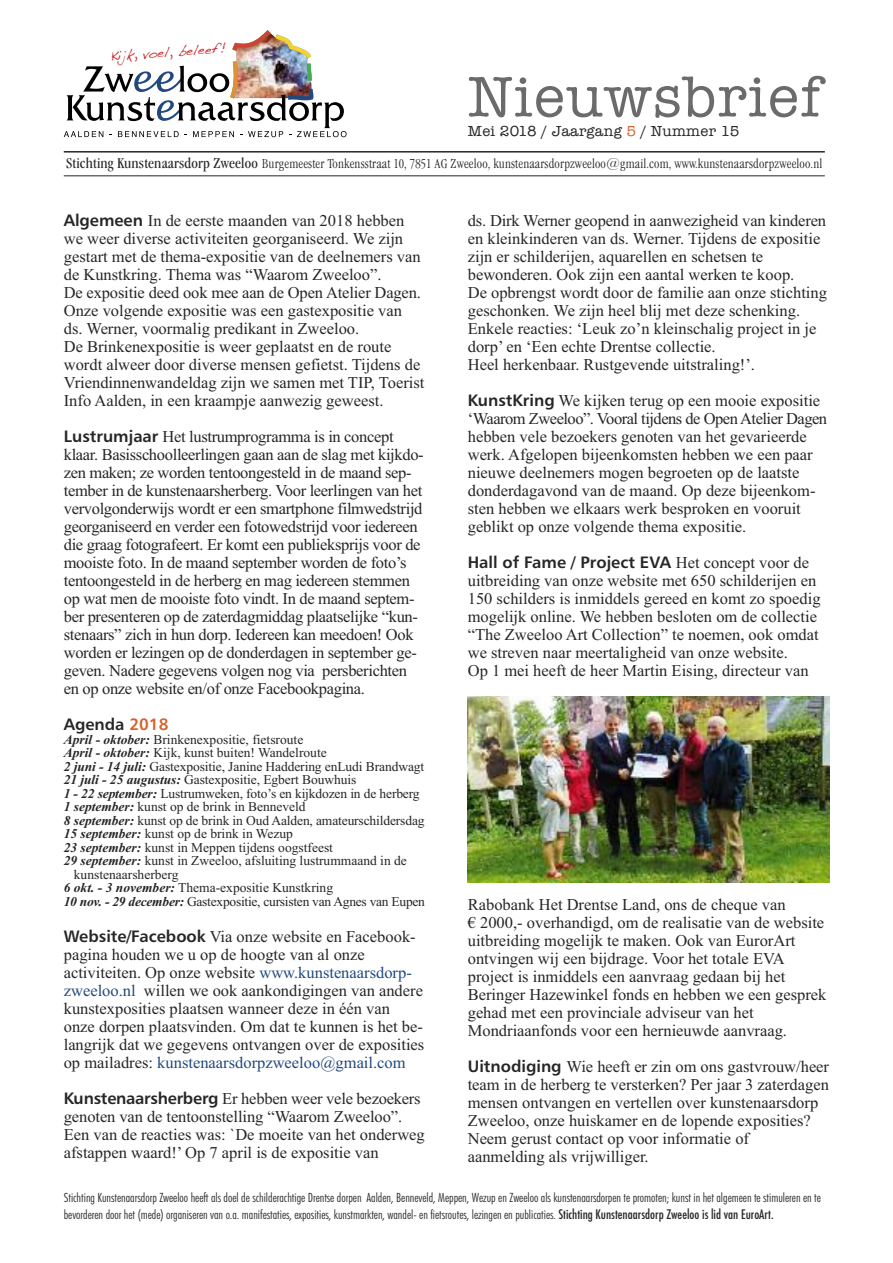
<style>
.page{position:relative;width:893px;height:1263px;background:#fff}
.page>*{position:absolute;margin:0;border:0;box-sizing:border-box;transform-origin:0 0}
.t1{font:58.8px "American Typewriter";letter-spacing:.025em;color:#6c6b6c}
.t2{font:16.5px/18px "Times New Roman";color:#272526}
.t3{font:16.5px/18px "Times New Roman";letter-spacing:-.02em;color:#272526}
.t4{font:16.5px "Humanist 777 BT Bold B";color:#272526}
.t5{font:15px "American Typewriter";letter-spacing:.025em;color:#272526}
.t6{font:300 condensed 14.1px "Garamond IT Cby BT";letter-spacing:.01em;color:#272526}
.t7{font:14.1px "Handwriting Dakota";color:#cc262a}
.t8{font:13.5px "Times New Roman";letter-spacing:-.005em;color:#272526}
.t9{font:300 condensed 12.75px/16.4px "Futura BT";color:#272526}
.s1{color:#d5622c}
.s2{font-weight:400;font-size:15.6px}
.s3{font-family:"Humanist 777 BT Bold B"}
.s4{font-weight:700;font-style:italic}
.s5{color:#21497f}
.s6{font-family:"Times New Roman"}
.s7{font-family:"Futura";font-weight:500}
</style>
<div class="page">
<hr style="left:64px;top:151px;width:761px;height:2px;background:#272526">
<hr style="left:64px;top:176px;width:761px;height:1px;background:#272526">
<svg style="left:64px;top:30px;width:283px;height:107px"></svg>
<img style="left:468px;top:696px;width:361px;height:186px">
<p class="t7" style="left:110px;top:48px;width:117px;rotate:-4deg">Kijk, voel, beleef!</p>
<h1 class="t1" style="left:468px;top:52px;width:354px">Nieuwsbrief</h1>
<p class="t5" style="left:468px;top:119px;width:273px">Mei 2018 / Jaargang <span class="s1">5</span> / Nummer 15</p>
<p class="t6" style="left:66px;top:158px;width:758px"><span class="s2">Stichting Kunstenaarsdorp Zweeloo</span> Burgemeester Tonkensstraat 10, 7851 AG Zweeloo, kunstenaarsdorpzweeloo@gmail.com, www.kunstenaarsdorpzweeloo.nl</p>
<p class="t2" style="left:64px;top:212px;width:362px"><span class="s3">Algemeen</span> In de eerste maanden van 2018 hebben we weer diverse activiteiten georganiseerd. We zijn gestart met de thema-expositie van de deelnemers van de Kunstkring. Thema was “Waarom Zweeloo”.<br>De expositie deed ook mee aan de Open Atelier Dagen.<br>Onze volgende expositie was een gastexpositie van ds. Werner, voormalig predikant in Zweeloo.<br>De Brinkenexpositie is weer geplaatst en de route wordt alweer door diverse mensen gefietst. Tijdens de Vriendinnenwandeldag zijn we samen met TIP, Toerist Info Aalden, in een kraampje aanwezig geweest.</p>
<p class="t3" style="left:64px;top:428px;width:361px"><span class="s3">Lustrumjaar</span> Het lustrumprogramma is in concept klaar. Basisschoolleerlingen gaan aan de slag met kijkdo&shy;zen maken; ze worden tentoongesteld in de maand sep&shy;tember in de kunstenaarsherberg. Voor leerlingen van het vervolgonderwijs wordt er een smartphone filmwedstrijd georganiseerd en verder een fotowedstrijd voor iedereen die graag fotografeert. Er komt een publieksprijs voor de mooiste foto. In de maand september worden de foto’s tentoongesteld in de herberg en mag iedereen stemmen op wat men de mooiste foto vindt. In de maand septem&shy;ber presenteren op de zaterdagmiddag plaatselijke “kun&shy;stenaars” zich in hun dorp. Iedereen kan meedoen! Ook worden er lezingen op de donderdagen in september ge&shy;geven. Nadere gegevens volgen nog via persberichten en op onze website en/of onze Facebookpagina.</p>
<p class="t4" style="left:64px;top:718px;width:106px">Agenda <span class="s1">2018</span></p>
<p class="t8" style="left:64px;top:731px;width:241px"><span class="s4">April - oktober:</span> Brinkenexpositie, fietsroute</p>
<p class="t8" style="left:64px;top:745px;width:265px"><span class="s4">April - oktober:</span> Kijk, kunst buiten! Wandelroute</p>
<p class="t8" style="left:64px;top:758px;width:362px"><span class="s4">2 juni - 14 juli:</span> Gastexpositie, Janine Haddering enLudi Brandwagt</p>
<p class="t8" style="left:64px;top:772px;width:294px"><span class="s4">21 juli - 25 augustus:</span> Gastexpositie, Egbert Bouwhuis</p>
<p class="t8" style="left:64px;top:785px;width:357px"><span class="s4">1 - 22 september:</span> Lustrumweken, foto’s en kijkdozen in de herberg</p>
<p class="t8" style="left:64px;top:799px;width:243px"><span class="s4">1 september:</span> kunst op de brink in Benneveld</p>
<p class="t8" style="left:64px;top:812px;width:362px"><span class="s4">8 september:</span> kunst op de brink in Oud Aalden, amateurschildersdag</p>
<p class="t8" style="left:64px;top:826px;width:231px"><span class="s4">15 september:</span> kunst op de brink in Wezup</p>
<p class="t8" style="left:64px;top:839px;width:271px"><span class="s4">23 september:</span> kunst in Meppen tijdens oogstfeest</p>
<p class="t8" style="left:64px;top:853px;width:345px"><span class="s4">29 september:</span> kunst in Zweeloo, afsluiting lustrummaand in de</p>
<p class="t8" style="left:74px;top:866px;width:106px">kunstenaarsherberg</p>
<p class="t8" style="left:64px;top:880px;width:271px"><span class="s4">6 okt. - 3 november:</span> Thema-expositie Kunstkring</p>
<p class="t8" style="left:64px;top:893px;width:363px"><span class="s4">10 nov. - 29 december:</span> Gastexpositie, cursisten van Agnes van Eupen</p>
<p class="t2" style="left:64px;top:927px;width:362px"><span class="s3">Website/Facebook</span> Via onze website en Facebook&shy;pagina houden we u op de hoogte van al onze activiteiten. Op onze website <span class="s5">www.kunstenaarsdorp&shy;zweeloo.nl</span> willen we ook aankondigingen van andere kunstexposities plaatsen wanneer deze in één van onze dorpen plaatsvinden. Om dat te kunnen is het be&shy;langrijk dat we gegevens ontvangen over de exposities op mailadres: <span class="s5">kunstenaarsdorpzweeloo@gmail.com</span></p>
<p class="t2" style="left:64px;top:1089px;width:363px"><span class="s3">Kunstenaarsherberg</span> Er hebben weer vele bezoekers genoten van de tentoonstelling “Waarom Zweeloo”.<br>Een van de reacties was: `De moeite van het onderweg afstappen waard!’ Op 7 april is de expositie van</p>
<p class="t2" style="left:468px;top:211px;width:361px">ds. Dirk Werner geopend in aanwezigheid van kinderen en kleinkinderen van ds. Werner. Tijdens de expositie zijn er schilderijen, aquarellen en schetsen te bewonderen. Ook zijn een aantal werken te koop.<br>De opbrengst wordt door de familie aan onze stichting geschonken. We zijn heel blij met deze schenking.<br>Enkele reacties: ‘Leuk zo’n kleinschalig project in je dorp’ en ‘Een echte Drentse collectie.<br>Heel herkenbaar. Rustgevende uitstraling!’.</p>
<p class="t2" style="left:468px;top:391px;width:361px"><span class="s3">KunstKring</span> We kijken terug op een mooie expositie ‘Waarom Zweeloo”. Vooral tijdens de Open Atelier Dagen hebben vele bezoekers genoten van het gevarieerde werk. Afgelopen bijeenkomsten hebben we een paar nieuwe deelnemers mogen begroeten op de laatste donderdagavond van de maand. Op deze bijeenkom&shy;sten hebben we elkaars werk besproken en vooruit geblikt op onze volgende thema expositie.</p>
<p class="t4" style="left:468px;top:556px;width:343px">Hall of Fame / Project EVA <span class="s6">Het concept voor de</span></p>
<p class="t2" style="left:468px;top:571px;width:354px">uitbreiding van onze website met 650 schilderijen en 150 schilders is inmiddels gereed en komt zo spoedig mogelijk online. We hebben besloten om de collectie “The Zweeloo Art Collection” te noemen, ook omdat we streven naar meertaligheid van onze website.<br>Op 1 mei heeft de heer Martin Eising, directeur van</p>
<p class="t2" style="left:468px;top:895px;width:360px">Rabobank Het Drentse Land, ons de cheque van<br>€ 2000,- overhandigd, om de realisatie van de website uitbreiding mogelijk te maken. Ook van EurorArt ontvingen wij een bijdrage. Voor het totale EVA project is inmiddels een aanvraag gedaan bij het Beringer Hazewinkel fonds en hebben we een gesprek gehad met een provinciale adviseur van het Mondriaanfonds voor een hernieuwde aanvraag.</p>
<p class="t2" style="left:468px;top:1058px;width:363px"><span class="s3">Uitnodiging</span> Wie heeft er zin om ons gastvrouw/heer team in de herberg te versterken? Per jaar 3 zaterdagen mensen ontvangen en vertellen over kunstenaarsdorp Zweeloo, onze huiskamer en de lopende exposities?<br>Neem gerust contact op voor informatie of aanmelding als vrijwilliger.</p>
<p class="t9" style="left:64px;top:1191px;width:759px">Stichting Kunstenaarsdorp Zweeloo heeft als doel de schilderachtige Drentse dorpen Aalden, Benneveld, Meppen, Wezup en Zweeloo als kunstenaarsdorpen te promoten; kunst in het algemeen te stimuleren en te bevorderen door het (mede) organiseren van o.a. manifestaties, exposities, kunstmarkten, wandel- en fietsroutes, lezingen en publicaties. <span class="s7">Stichting Kunstenaarsdorp Zweeloo is lid van EuroArt.</span></p>
</div>
